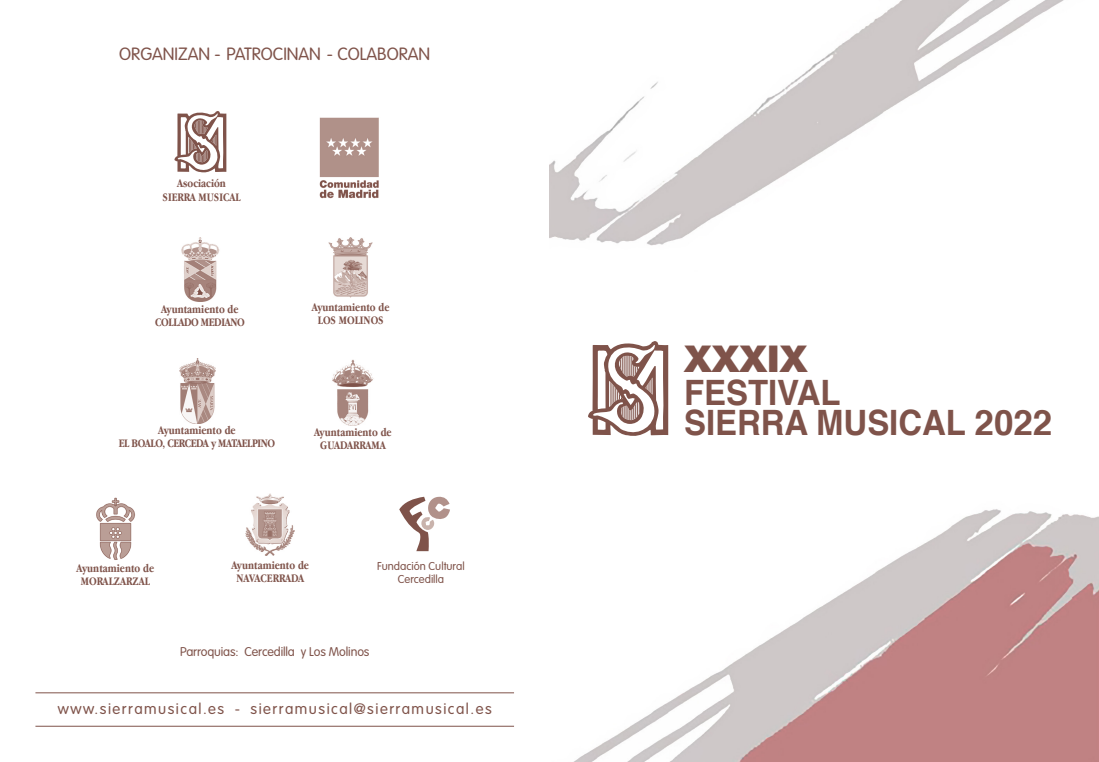
<style>
.page{position:relative;width:1099px;height:762px;background:#fff}
.page>*{position:absolute;margin:0;border:0;box-sizing:border-box;transform-origin:0 0}
.t1{font:900 37px "Helvetica Neue";color:#7f534a}
.t2{font:700 35px "Helvetica";color:#7f534a;scale:.94 1}
.t3{font:300 17.5px "VAG Rounded LT";color:#7f534a}
.t4{font:300 15px "VAG Rounded LT";letter-spacing:.1em;color:#7f534a}
.t5{font:300 12.5px "VAG Rounded LT";letter-spacing:-.01em;color:#7f534a}
.t6{font:700 11.88px/13.4px "Apple Garamond";color:#7f534a;text-align:center}
.t7{font:700 11.88px/13.4px "Apple Garamond";letter-spacing:-.03em;color:#7f534a;text-align:center}
.t8{font:700 11.88px/13.4px "Apple Garamond";letter-spacing:-.02em;color:#7f534a;text-align:center}
.t9{font:300 11.25px/13.5px "VAG Rounded LT";color:#7f534a;text-align:center}
</style>
<div class="page">
<img style="left:549px;top:0;width:549px;height:762px">
<hr style="left:35px;top:692px;width:479px;height:1px;background:#7f534a">
<hr style="left:35px;top:726px;width:479px;height:1px;background:#7f534a">
<img style="left:181px;top:238px;width:39px;height:64px">
<img style="left:329px;top:237px;width:43px;height:61px">
<img style="left:246px;top:494px;width:48px;height:62px">
<img style="left:179px;top:359px;width:36px;height:64px">
<img style="left:96px;top:497px;width:39px;height:63px">
<img style="left:332px;top:359px;width:42px;height:67px">
<img style="left:319px;top:117px;width:60px;height:82px">
<svg style="left:399px;top:496px;width:51px;height:55px"></svg>
<svg style="left:588px;top:341px;width:80px;height:96px"></svg>
<svg style="left:174px;top:111px;width:52px;height:62px"></svg>
<p class="t3" style="left:119px;top:44px;width:312px">ORGANIZAN - PATROCINAN - COLABORAN</p>
<p class="t6" style="left:162px;top:177px;width:80px">Asociación<br>SIERRA MUSICAL</p>
<p class="t8" style="left:155px;top:302px;width:91px">Ayuntamiento de<br>COLLADO MEDIANO</p>
<p class="t6" style="left:312px;top:300px;width:79px">Ayuntamiento de<br>LOS MOLINOS</p>
<p class="t7" style="left:119px;top:423px;width:158px">Ayuntamiento de<br>EL BOALO, CERCEDA y MATAELPINO</p>
<p class="t6" style="left:314px;top:425px;width:79px">Ayuntamiento de<br>GUADARRAMA</p>
<p class="t6" style="left:231px;top:558px;width:79px">Ayuntamiento de<br>NAVACERRADA</p>
<p class="t6" style="left:77px;top:561px;width:79px">Ayuntamiento de<br>MORALZARZAL</p>
<p class="t9" style="left:377px;top:559px;width:89px">Fundación Cultural<br>Cercedilla</p>
<p class="t5" style="left:180px;top:644px;width:191px">Parroquias: Cercedilla y Los Molinos</p>
<p class="t4" style="left:58px;top:700px;width:435px">www.sierramusical.es - sierramusical@sierramusical.es</p>
<p class="t1" style="left:684px;top:337px;width:125px">XXXIX</p>
<p class="t2" style="left:684px;top:364px;width:168px">FESTIVAL</p>
<p class="t2" style="left:684px;top:395px;width:393px">SIERRA MUSICAL 2022</p>
</div>
